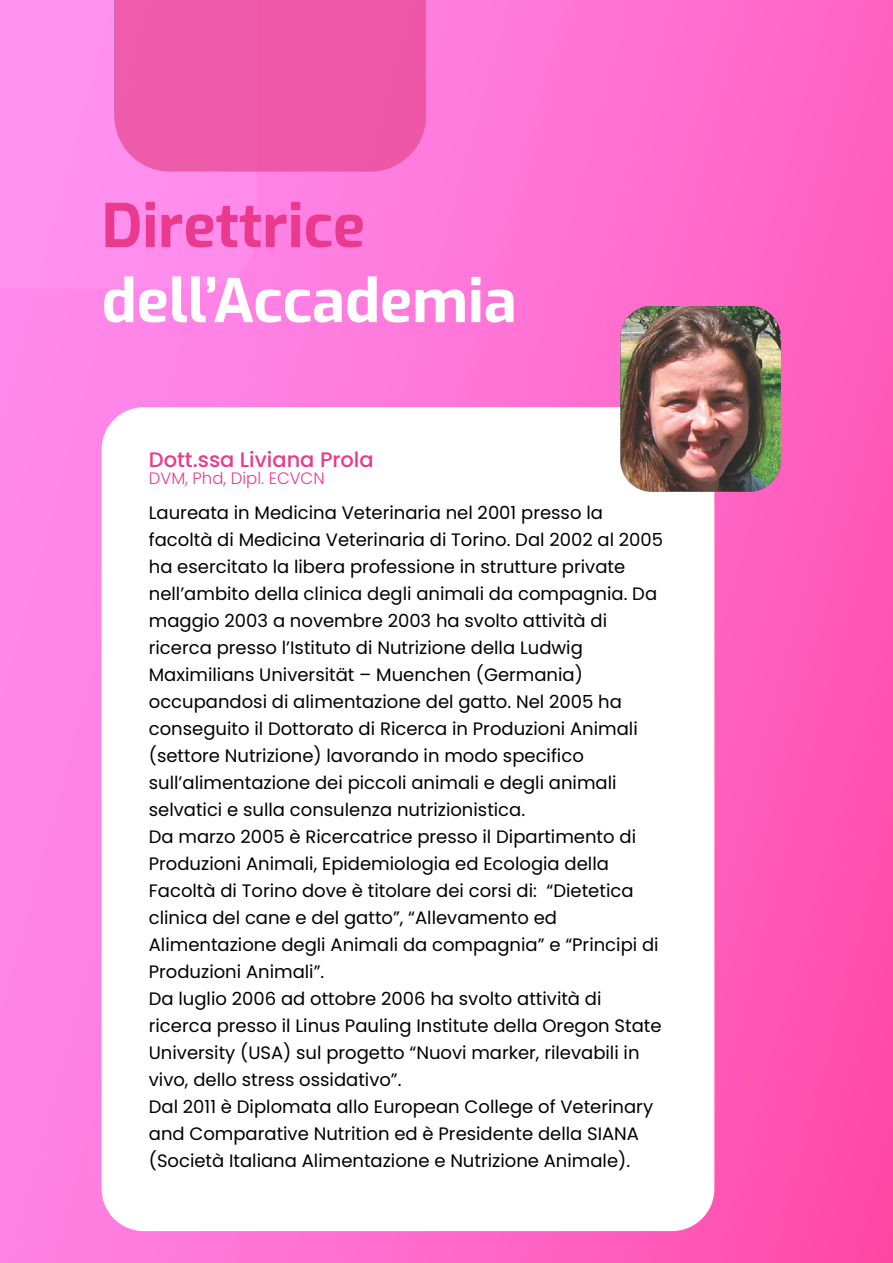
<style>
.page{position:relative;width:893px;height:1263px;background:#fff}
.page>*{position:absolute;margin:0;border:0;box-sizing:border-box;transform-origin:0 0}
.t1{font:700 60px "Exo";color:#fff}
.t2{font:700 60px "Exo";color:#e93a8e}
.t3{font:500 21px "Poppins";color:#e93a8e}
.t4{font:18px/27px "Poppins";color:#000}
.t5{font:300 16.5px "Poppins";color:#e93a8e}
</style>
<div class="page">
<img style="left:0;top:0;width:893px;height:1263px">
<div style="left:0;top:0;width:257px;height:288px;background:#ff90ef"></div>
<div style="left:114px;top:0;width:312px;height:171px;background:#ef58a9"></div>
<div style="left:102px;top:407px;width:612px;height:824px;background:#fff;border-radius:42px"></div>
<img style="left:620px;top:307px;width:160px;height:184px">
<h1 class="t2" style="left:102px;top:182px;width:265px">Direttrice</h1>
<h1 class="t1" style="left:102px;top:257px;width:417px">dell’Accademia</h1>
<p class="t3" style="left:149px;top:447px;width:226px">Dott.ssa Liviana Prola</p>
<p class="t5" style="left:149px;top:468px;width:177px">DVM, Phd, Dipl. ECVCN</p>
<p class="t4" style="left:149px;top:499px;width:516px">Laureata in Medicina Veterinaria nel 2001 presso la facoltà di Medicina Veterinaria di Torino. Dal 2002 al 2005 ha esercitato la libera professione in strutture private nell’ambito della clinica degli animali da compagnia. Da maggio 2003 a novembre 2003 ha svolto attività di ricerca presso l’Istituto di Nutrizione della Ludwig Maximilians Universität – Muenchen (Germania) occupandosi di alimentazione del gatto. Nel 2005 ha conseguito il Dottorato di Ricerca in Produzioni Animali (settore Nutrizione) lavorando in modo specifico sull’alimentazione dei piccoli animali e degli animali selvatici e sulla consulenza nutrizionistica.<br>Da marzo 2005 è Ricercatrice presso il Dipartimento di Produzioni Animali, Epidemiologia ed Ecologia della Facoltà di Torino dove è titolare dei corsi di: “Dietetica clinica del cane e del gatto”, “Allevamento ed Alimentazione degli Animali da compagnia” e “Principi di Produzioni Animali”.<br>Da luglio 2006 ad ottobre 2006 ha svolto attività di ricerca presso il Linus Pauling Institute della Oregon State University (USA) sul progetto “Nuovi marker, rilevabili in vivo, dello stress ossidativo”.<br>Dal 2011 è Diplomata allo European College of Veterinary and Comparative Nutrition ed è Presidente della SIANA (Società Italiana Alimentazione e Nutrizione Animale).</p>
</div>
